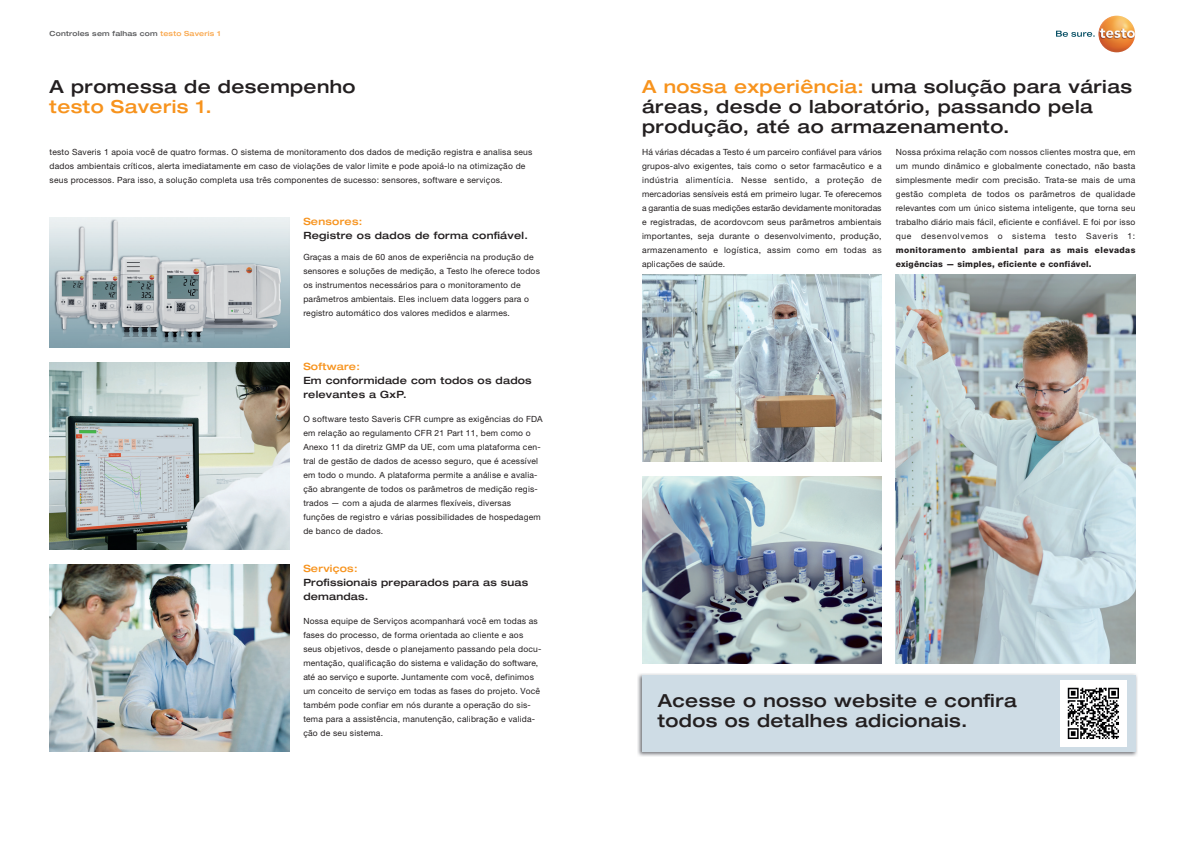
<style>
.page{position:relative;width:1185px;height:842px;background:#fff}
.page>*{position:absolute;margin:0;border:0;box-sizing:border-box;transform-origin:0 0}
.t1{font:500 expanded 18px/20px "Helvetica Neue LTW1 G";letter-spacing:.025em;color:#231f20}
.t2{font:500 expanded 18px "Helvetica Neue LTW1 G";letter-spacing:.025em;color:#f7931d}
.t3{font:500 expanded 10px/14px "Helvetica Neue LTW1 G";letter-spacing:.025em;color:#231f20}
.t4{font:500 expanded 10px "Helvetica Neue LTW1 G";letter-spacing:.025em;color:#f7931d}
.t5{font:8.5px/14px "Helvetica Neue LTW1 G";letter-spacing:.025em;color:#231f20}
.t6{font:800 8.5px/14px "Helvetica Neue LTW1 G";letter-spacing:.04em;color:#231f20}
.t7{font:500 expanded 7px "Helvetica Neue LTW1 G";letter-spacing:.025em;color:#57585a}
.s1{color:#f9a64a}
.s2{color:#f7931d}
</style>
<div class="page">
<img style="left:50px;top:564px;width:239px;height:187px">
<img style="left:50px;top:362px;width:239px;height:187px">
<img style="left:50px;top:218px;width:239px;height:129px">
<img style="left:896px;top:274px;width:239px;height:389px">
<img style="left:642px;top:275px;width:240px;height:187px">
<img style="left:642px;top:476px;width:240px;height:187px">
<svg style="left:1056px;top:31px;width:39px;height:6px"></svg>
<img style="left:1098px;top:16px;width:37px;height:36px;border-radius:18px">
<img style="left:637px;top:673px;width:501px;height:84px">
<div style="left:642px;top:675px;width:493px;height:76px;background:#cedce5"></div>
<img style="left:1060px;top:680px;width:66px;height:66px">
<p class="t7" style="left:50px;top:29px;width:173px">Controles sem falhas com <span class="s1">testo Saveris 1</span></p>
<h1 class="t1" style="left:50px;top:76px;width:307px">A promessa de desempenho</h1>
<h1 class="t2" style="left:50px;top:95px;width:164px">testo Saveris 1.</h1>
<p class="t5" style="left:50px;top:145px;width:484px">testo Saveris 1 apoia você de quatro formas. O sistema de monitoramento dos dados de medição registra e analisa seus dados ambientais críticos, alerta imediatamente em caso de violações de valor limite e pode apoiá-lo na otimização de seus processos. Para isso, a solução completa usa três componentes de sucesso: sensores, software e serviços.</p>
<p class="t4" style="left:303px;top:215px;width:61px">Sensores:</p>
<p class="t3" style="left:303px;top:229px;width:226px">Registre os dados de forma confiável.</p>
<p class="t5" style="left:303px;top:250px;width:238px">Graças a mais de 60 anos de experiência na produção de sensores e soluções de medição, a Testo lhe oferece todos os instrumentos necessários para o monitoramento de parâmetros ambientais. Eles incluem data loggers para o registro automático dos valores medidos e alarmes.</p>
<p class="t4" style="left:303px;top:360px;width:58px">Software:</p>
<p class="t3" style="left:303px;top:373px;width:230px">Em conformidade com todos os dados relevantes a GxP.</p>
<p class="t5" style="left:303px;top:411px;width:241px">O software testo Saveris CFR cumpre as exigências do FDA em relação ao regulamento CFR 21 Part 11, bem como o Anexo 11 da diretriz GMP da UE, com uma plataforma cen&shy;tral de gestão de dados de acesso seguro, que é acessível em todo o mundo. A plataforma permite a análise e avalia&shy;ção abrangente de todos os parâmetros de medição regis&shy;trados — com a ajuda de alarmes flexíveis, diversas funções de registro e várias possibilidades de hospedagem de banco de dados.</p>
<p class="t4" style="left:303px;top:562px;width:56px">Serviços:</p>
<p class="t3" style="left:303px;top:575px;width:226px">Profissionais preparados para as suas demandas.</p>
<p class="t5" style="left:303px;top:613px;width:240px">Nossa equipe de Serviços acompanhará você em todas as fases do processo, de forma orientada ao cliente e aos seus objetivos, desde o planejamento passando pela docu&shy;mentação, qualificação do sistema e validação do software, até ao serviço e suporte. Juntamente com você, definimos um conceito de serviço em todas as fases do projeto. Você também pode confiar em nós durante a operação do sis&shy;tema para a assistência, manutenção, calibração e valida&shy;ção de seu sistema.</p>
<h1 class="t1" style="left:642px;top:76px;width:491px"><span class="s2">A nossa experiência:</span> uma solução para várias áreas, desde o laboratório, passando pela produção, até ao armazenamento.</h1>
<p class="t5" style="left:642px;top:145px;width:241px;text-align:justify">Há várias décadas a Testo é um parceiro confiável para vários grupos-alvo exigentes, tais como o setor farmacêutico e a indústria alimentícia. Nesse sentido, a proteção de mercadorias sensíveis está em primeiro lugar. Te oferecemos a garantia de suas medições estarão devidamente monitoradas e registradas, de acordovcom seus parâmetros ambientais importantes, seja durante o desenvolvimento, produção, armazenamento e logística, assim como em todas as aplicações de saúde.</p>
<p class="t5" style="left:896px;top:145px;width:241px;text-align:justify">Nossa próxima relação com nossos clientes mostra que, em um mundo dinâmico e globalmente conectado, não basta simplesmente medir com precisão. Trata-se mais de uma gestão completa de todos os parâmetros de qualidade relevantes com um único sistema inteligente, que torna seu trabalho diário mais fácil, eficiente e confiável. E foi por isso que desenvolvemos o sistema testo Saveris 1:</p>
<p class="t6" style="left:896px;top:243px;width:241px">monitoramento ambiental para as mais elevadas exigências — simples, eficiente e confiável.</p>
<h1 class="t1" style="left:658px;top:690px;width:361px">Acesse o nosso website e confira todos os detalhes adicionais.</h1>
</div>
